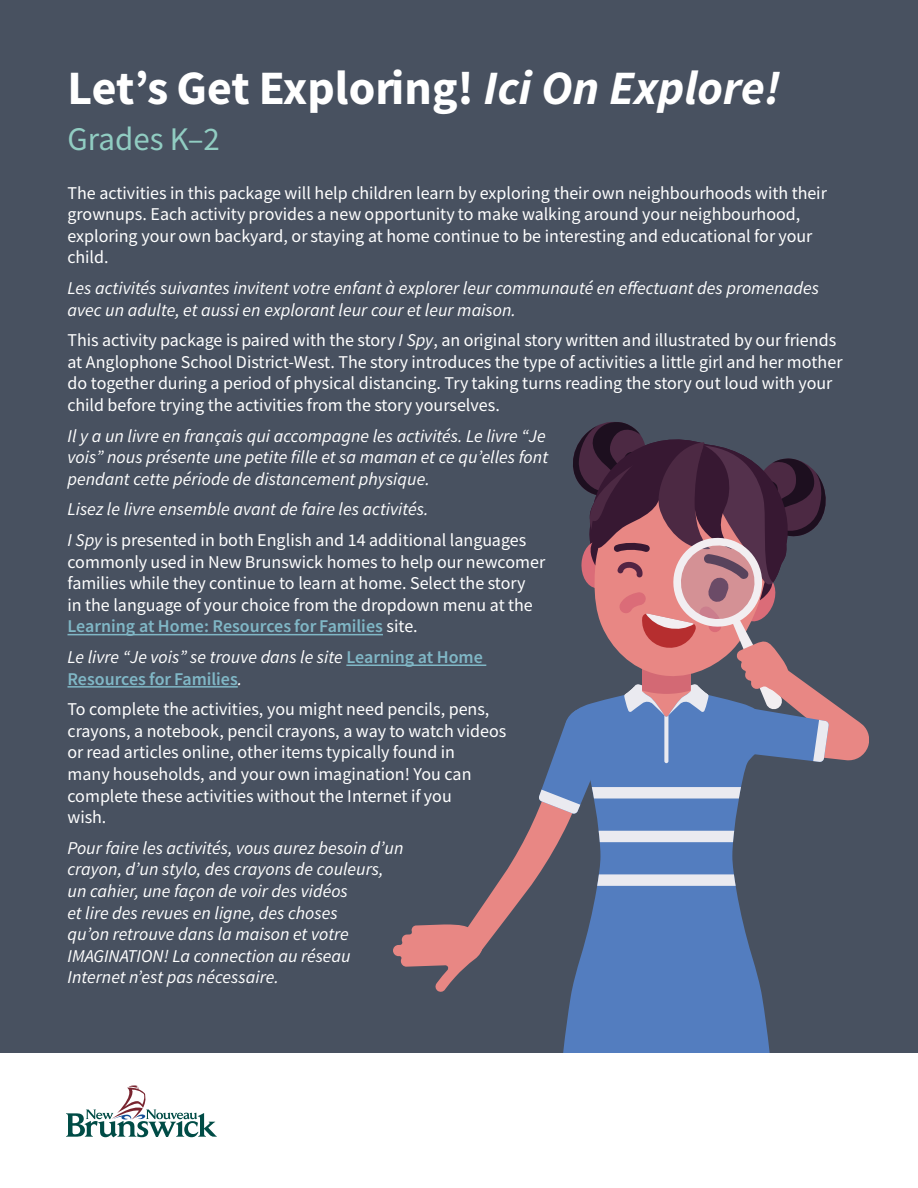
<style>
.page{position:relative;width:918px;height:1188px;background:#fff}
.page>*{position:absolute;margin:0;border:0;box-sizing:border-box;transform-origin:0 0}
.t1{font:48px "Source Sans Variable";letter-spacing:.035em;color:#fff}
.t2{font:33px "Source Sans Variable";letter-spacing:.015em;color:#91cdc2}
.t3{font:18px/21.6px "Source Sans Variable";letter-spacing:.02em;color:#fff}
.t4{font:italic 18px/21.6px "Source Sans Variable";letter-spacing:.015em;color:#fff}
.s1{font-style:italic}
.s2{font-style:normal}
.s3{color:#80b7c6}
.s4{font-style:normal;color:#80b7c6}
</style>
<div class="page">
<div style="left:0;top:0;width:918px;height:1053px;background:#485160"></div>
<svg style="left:66px;top:1085px;width:151px;height:52px"></svg>
<hr style="left:68px;top:634px;width:315px;height:1px;background:#80b7c6">
<hr style="left:346px;top:664px;width:140px;height:2px;background:#80b7c6">
<hr style="left:68px;top:686px;width:170px;height:2px;background:#80b7c6">
<svg style="left:393px;top:422px;width:476px;height:631px"></svg>
<h1 class="t1" style="left:68px;top:59px;width:711px">Let’s Get Exploring! <span class="s1">Ici On Explore!</span></h1>
<h2 class="t2" style="left:68px;top:119px;width:153px">Grades K–2</h2>
<p class="t3" style="left:68px;top:182px;width:760px">The activities in this package will help children learn by exploring their own neighbourhoods with their grownups. Each activity provides a new opportunity to make walking around your neighbourhood, exploring your own backyard, or staying at home continue to be interesting and educational for your child.</p>
<p class="t4" style="left:68px;top:277px;width:753px">Les activités suivantes invitent votre enfant à explorer leur communauté en effectuant des promenades avec un adulte, et aussi en explorant leur cour et leur maison.</p>
<p class="t3" style="left:68px;top:330px;width:776px">This activity package is paired with the story <span class="s1">I Spy</span>, an original story written and illustrated by our friends at Anglophone School District-West. The story introduces the type of activities a little girl and her mother do together during a period of physical distancing. Try taking turns reading the story out loud with your child before trying the activities from the story yourselves.</p>
<p class="t4" style="left:68px;top:425px;width:482px;text-align:justify">Il y a un livre en français qui accompagne les activités. Le livre “Je vois” nous présente une petite fille et sa maman et ce qu’elles font pendant cette période de distancement physique.</p>
<p class="t4" style="left:68px;top:494px;width:460px;line-height:30.6px">Lisez le livre ensemble avant de faire les activités.<br>I Spy <span class="s2">is presented in both English and 14 additional languages</span></p>
<p class="t3" style="left:68px;top:551px;width:479px">commonly used in New Brunswick homes to help our newcomer families while they continue to learn at home. Select the story<br>in the language of your choice from the dropdown menu at the <span class="s3">Learning at Home: Resources for Families</span> site.</p>
<p class="t4" style="left:68px;top:646px;width:416px">Le livre “Je vois” se trouve dans le site <span class="s4">Learning at Home<br>Resources for Families</span>.</p>
<p class="t3" style="left:68px;top:699px;width:440px">To complete the activities, you might need pencils, pens, crayons, a notebook, pencil crayons, a way to watch videos or read articles online, other items typically found in<br>many households, and your own imagination! You can complete these activities without the Internet if you<br>wish.</p>
<p class="t4" style="left:68px;top:837px;width:337px">Pour faire les activités, vous aurez besoin d’un crayon, d’un stylo, des crayons de couleurs, un cahier, une façon de voir des vidéos<br>et lire des revues en ligne, des choses<br>qu’on retrouve dans la maison et votre IMAGINATION! La connection au réseau Internet n’est pas nécessaire.</p>
</div>
